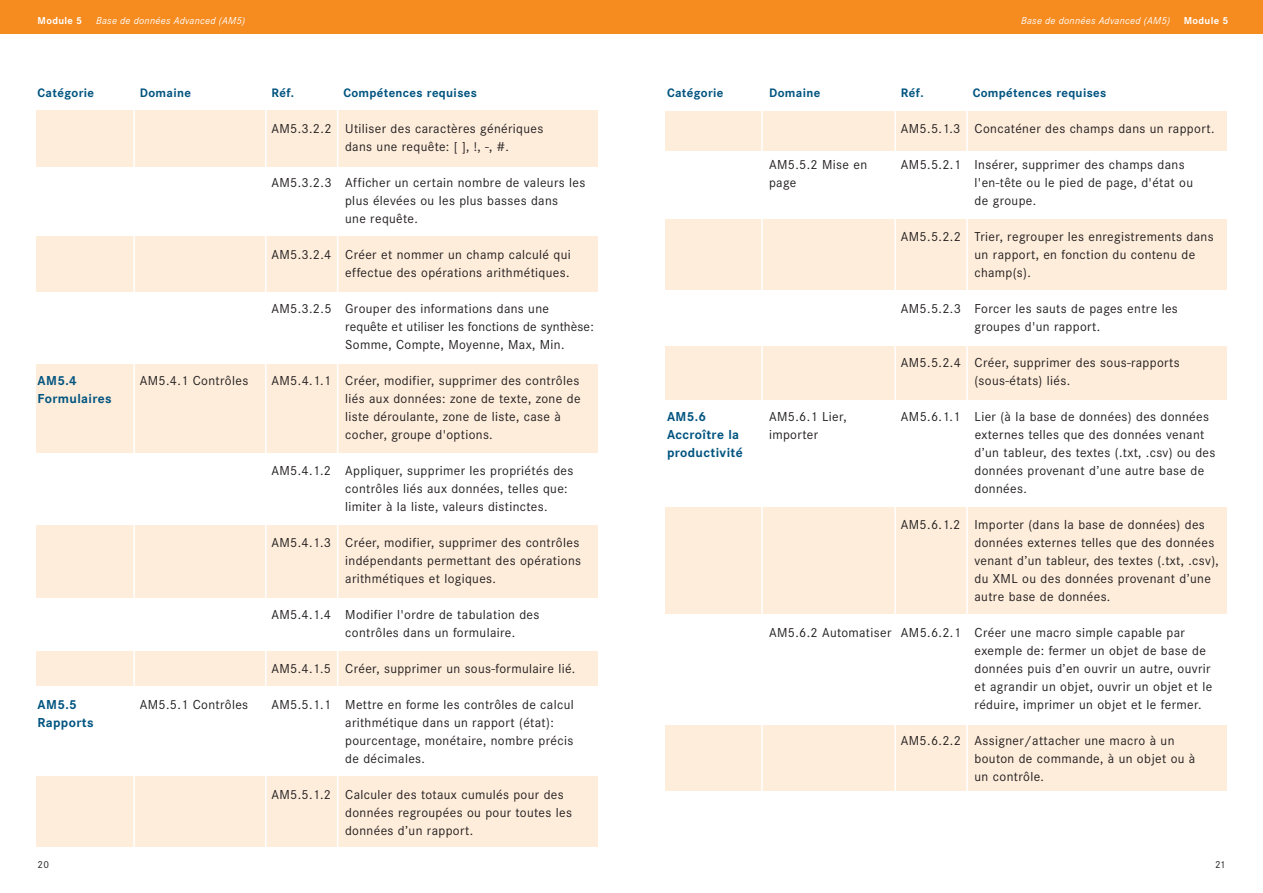
<style>
.page{position:relative;width:1263px;height:893px;background:#fff}
.page>*{position:absolute;margin:0;border:0;box-sizing:border-box;transform-origin:0 0}
.t1{font:13.5px/18px "Corporate S";letter-spacing:.025em;color:#231f20}
.t2{font:700 13.5px "Corporate S";letter-spacing:.03em;color:#005480}
.t3{font:700 12.75px "Corporate S";letter-spacing:.03em;color:#005480}
.t4{font:italic 10.5px "Corporate S";letter-spacing:.025em;color:#fff}
.t5{font:700 10.5px "Corporate S";letter-spacing:.03em;color:#fff}
.t6{font:10.5px "Corporate S";color:#231f20}
</style>
<div class="page">
<div style="left:631px;top:0;width:632px;height:34px;background:#f68b1f"></div>
<div style="left:0;top:0;width:631px;height:34px;background:#f68b1f"></div>
<div style="left:37px;top:111px;width:561px;height:56px;background:#feeddb"></div>
<div style="left:37px;top:236px;width:561px;height:56px;background:#feeddb"></div>
<div style="left:37px;top:364px;width:561px;height:89px;background:#feeddb"></div>
<div style="left:37px;top:525px;width:561px;height:72px;background:#feeddb"></div>
<div style="left:36px;top:652px;width:561px;height:34px;background:#feeddb"></div>
<div style="left:37px;top:776px;width:561px;height:70px;background:#feeddb"></div>
<hr style="left:265px;top:92px;width:1px;height:767px;background:#fff">
<hr style="left:337px;top:105px;width:1px;height:770px;background:#fff">
<hr style="left:133px;top:91px;width:2px;height:756px;background:#fff">
<div style="left:665px;top:111px;width:562px;height:39px;background:#feeddb"></div>
<div style="left:665px;top:219px;width:562px;height:71px;background:#feeddb"></div>
<div style="left:665px;top:346px;width:562px;height:54px;background:#feeddb"></div>
<div style="left:665px;top:507px;width:562px;height:107px;background:#feeddb"></div>
<div style="left:665px;top:725px;width:562px;height:66px;background:#feeddb"></div>
<hr style="left:894px;top:81px;width:2px;height:795px;background:#fff">
<hr style="left:966px;top:94px;width:2px;height:784px;background:#fff">
<hr style="left:761px;top:102px;width:2px;height:784px;background:#fff">
<p class="t5" style="left:38px;top:17px;width:46px">Module 5</p>
<p class="t4" style="left:96px;top:17px;width:151px">Base de données Advanced (AM5)</p>
<p class="t4" style="left:1021px;top:17px;width:151px">Base de données Advanced (AM5)</p>
<p class="t5" style="left:1184px;top:17px;width:46px">Module 5</p>
<p class="t3" style="left:38px;top:88px;width:58px">Catégorie</p>
<p class="t3" style="left:140px;top:88px;width:53px">Domaine</p>
<p class="t3" style="left:272px;top:88px;width:24px">Réf.</p>
<p class="t3" style="left:343px;top:88px;width:135px">Compétences requises</p>
<p class="t1" style="left:345px;top:121px;width:200px;text-indent:-74px">AM5.3.2.2 Utiliser des caractères génériques dans une requête: [ ], !, -, #.</p>
<p class="t1" style="left:345px;top:175px;width:242px;text-indent:-74px">AM5.3.2.3 Afficher un certain nombre de valeurs les plus élevées ou les plus basses dans<br>une requête.</p>
<p class="t1" style="left:271px;top:247px;width:301px;text-align:right">AM5.3.2.4 Créer et nommer un champ calculé qui effectue des opérations arithmétiques.</p>
<p class="t1" style="left:345px;top:301px;width:250px;text-indent:-74px">AM5.3.2.5 Grouper des informations dans une requête et utiliser les fonctions de synthèse:<br>Somme, Compte, Moyenne, Max, Min.</p>
<p class="t2" style="left:38px;top:375px;width:41px">AM5.4</p>
<p class="t1" style="left:140px;top:373px;width:110px">AM5.4.1 Contrôles</p>
<p class="t1" style="left:272px;top:373px;width:309px">AM5.4.1.1 Créer, modifier, supprimer des contrôles</p>
<p class="t2" style="left:38px;top:393px;width:76px">Formulaires</p>
<p class="t1" style="left:345px;top:391px;width:237px">liés aux données: zone de texte, zone de liste déroulante, zone de liste, case à cocher, groupe d'options.</p>
<p class="t1" style="left:345px;top:463px;width:230px;text-indent:-74px">AM5.4.1.2 Appliquer, supprimer les propriétés des contrôles liés aux données, telles que: limiter à la liste, valeurs distinctes.</p>
<p class="t1" style="left:345px;top:535px;width:237px;text-indent:-74px">AM5.4.1.3 Créer, modifier, supprimer des contrôles indépendants permettant des opérations arithmétiques et logiques.</p>
<p class="t1" style="left:345px;top:607px;width:196px;text-indent:-74px">AM5.4.1.4 Modifier l'ordre de tabulation des contrôles dans un formulaire.</p>
<p class="t1" style="left:271px;top:661px;width:305px">AM5.4.1.5 Créer, supprimer un sous-formulaire lié.</p>
<p class="t2" style="left:38px;top:699px;width:41px">AM5.5</p>
<p class="t1" style="left:140px;top:697px;width:110px">AM5.5.1 Contrôles</p>
<p class="t1" style="left:271px;top:697px;width:304px">AM5.5.1.1 Mettre en forme les contrôles de calcul</p>
<p class="t2" style="left:38px;top:717px;width:57px">Rapports</p>
<p class="t1" style="left:345px;top:715px;width:230px">arithmétique dans un rapport (état): pourcentage, monétaire, nombre précis de décimales.</p>
<p class="t1" style="left:345px;top:787px;width:228px;text-indent:-74px">AM5.5.1.2 Calculer des totaux cumulés pour des données regroupées ou pour toutes les données d’un rapport.</p>
<p class="t3" style="left:667px;top:88px;width:58px">Catégorie</p>
<p class="t3" style="left:769px;top:88px;width:53px">Domaine</p>
<p class="t3" style="left:901px;top:88px;width:24px">Réf.</p>
<p class="t3" style="left:973px;top:88px;width:135px">Compétences requises</p>
<p class="t1" style="left:901px;top:121px;width:315px">AM5.5.1.3 Concaténer des champs dans un rapport.</p>
<p class="t1" style="left:769px;top:157px;width:100px">AM5.5.2 Mise en</p>
<p class="t1" style="left:901px;top:157px;width:285px">AM5.5.2.1 Insérer, supprimer des champs dans</p>
<p class="t1" style="left:769px;top:175px;width:29px">page</p>
<p class="t1" style="left:974px;top:175px;width:220px">l'en-tête ou le pied de page, d'état ou de groupe.</p>
<p class="t1" style="left:974px;top:229px;width:241px;text-indent:-74px">AM5.5.2.2 Trier, regrouper les enregistrements dans un rapport, en fonction du contenu de champ(s).</p>
<p class="t1" style="left:901px;top:301px;width:278px;text-align:center">AM5.5.2.3 Forcer les sauts de pages entre les groupes d'un rapport.</p>
<p class="t1" style="left:974px;top:355px;width:207px;text-indent:-74px">AM5.5.2.4 Créer, supprimer des sous-rapports (sous-états) liés.</p>
<p class="t2" style="left:667px;top:411px;width:41px">AM5.6</p>
<p class="t1" style="left:769px;top:409px;width:79px">AM5.6.1 Lier,</p>
<p class="t1" style="left:901px;top:409px;width:310px">AM5.6.1.1 Lier (à la base de données) des données</p>
<p class="t2" style="left:667px;top:429px;width:74px">Accroître la</p>
<p class="t1" style="left:769px;top:427px;width:51px">importer</p>
<p class="t1" style="left:975px;top:427px;width:231px">externes telles que des données venant</p>
<p class="t2" style="left:667px;top:447px;width:77px">productivité</p>
<p class="t1" style="left:974px;top:445px;width:242px">d’un tableur, des textes (.txt, .csv) ou des données provenant d’une autre base de données.</p>
<p class="t1" style="left:974px;top:517px;width:246px;text-indent:-74px">AM5.6.1.2 Importer (dans la base de données) des données externes telles que des données venant d’un tableur, des textes (.txt, .csv), du XML ou des données provenant d’une autre base de données.</p>
<p class="t1" style="left:974px;top:625px;width:239px;text-indent:-206px">AM5.6.2 Automatiser AM5.6.2.1 Créer une macro simple capable par exemple de: fermer un objet de base de données puis d’en ouvrir un autre, ouvrir et agrandir un objet, ouvrir un objet et le réduire, imprimer un objet et le fermer.</p>
<p class="t1" style="left:974px;top:733px;width:222px;text-indent:-74px">AM5.6.2.2 Assigner/attacher une macro à un bouton de commande, à un objet ou à un contrôle.</p>
<p class="t6" style="left:38px;top:861px;width:13px">20</p>
<p class="t6" style="left:1215px;top:861px;width:12px">21</p>
</div>
